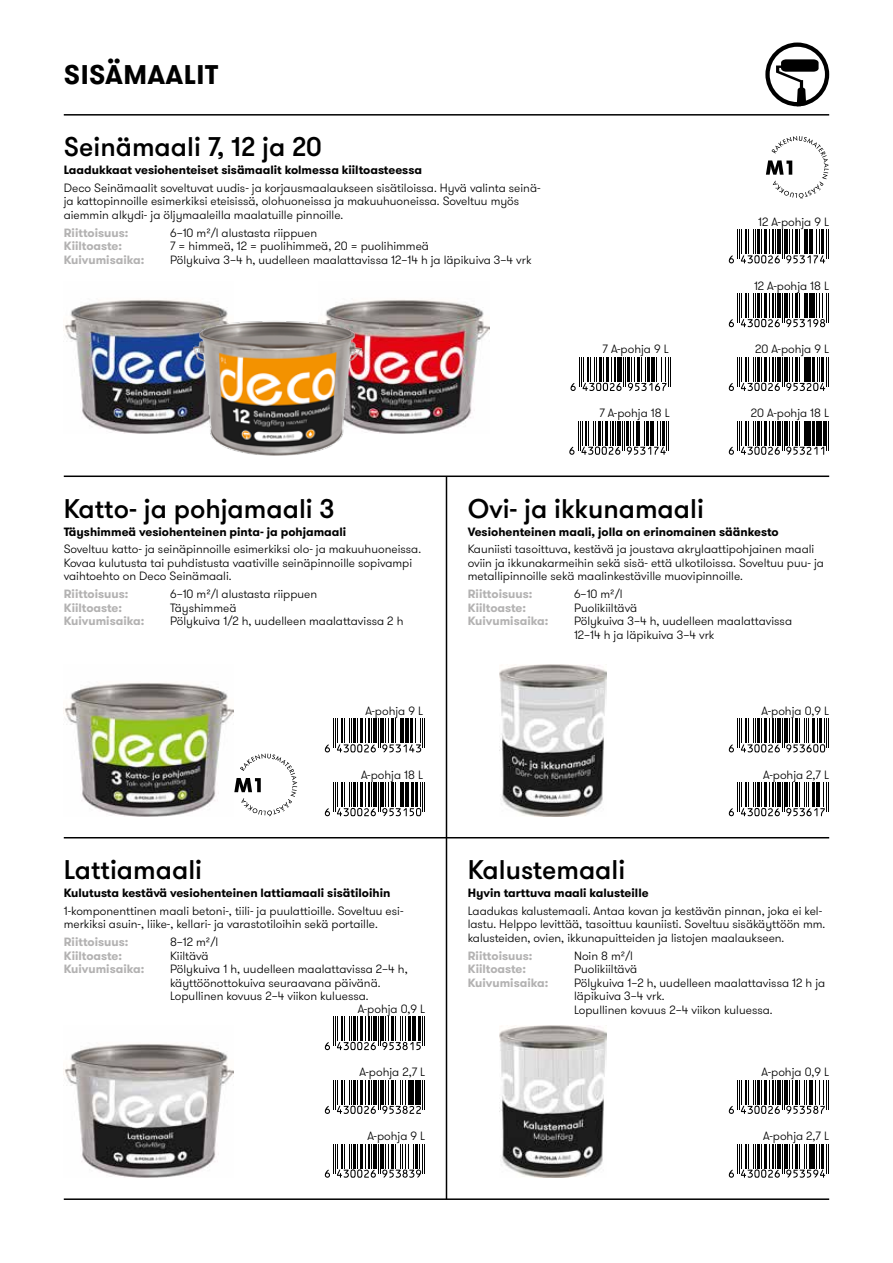
<style>
.page{position:relative;width:893px;height:1263px;background:#fff}
.page>*{position:absolute;margin:0;border:0;box-sizing:border-box;transform-origin:0 0}
.t1{font:500 27px "GT Walsheim";color:#000}
.t2{font:700 27px "GT Walsheim";letter-spacing:.015em;color:#000}
.t3{font:300 12px/13.5px "GT Walsheim";color:#000}
.t4{font:700 12px "GT Walsheim";color:#000}
.t5{font:700 12px "GT Walsheim";color:#b3b2b2}
</style>
<div class="page">
<img style="left:500px;top:1026px;width:106px;height:152px">
<svg style="left:325px;top:808px;width:5px;height:8px"></svg>
<hr style="left:333px;top:782px;width:1px;height:30px;background:#000">
<hr style="left:335px;top:782px;width:1px;height:30px;background:#000">
<svg style="left:337px;top:782px;width:39px;height:34px"></svg>
<hr style="left:373px;top:782px;width:4px;height:25px;background:#000">
<hr style="left:378px;top:782px;width:1px;height:30px;background:#000">
<hr style="left:380px;top:782px;width:1px;height:30px;background:#000">
<hr style="left:381px;top:782px;width:3px;height:25px;background:#000">
<svg style="left:382px;top:782px;width:39px;height:34px"></svg>
<hr style="left:422px;top:782px;width:1px;height:30px;background:#000">
<hr style="left:424px;top:782px;width:1px;height:30px;background:#000">
<svg style="left:569px;top:421px;width:100px;height:34px"></svg>
<svg style="left:729px;top:319px;width:5px;height:8px"></svg>
<hr style="left:737px;top:293px;width:1px;height:30px;background:#000">
<hr style="left:739px;top:293px;width:1px;height:30px;background:#000">
<svg style="left:741px;top:293px;width:39px;height:34px"></svg>
<hr style="left:777px;top:293px;width:4px;height:25px;background:#000">
<hr style="left:782px;top:293px;width:1px;height:30px;background:#000">
<hr style="left:783px;top:293px;width:1px;height:30px;background:#000">
<hr style="left:785px;top:293px;width:3px;height:25px;background:#000">
<svg style="left:786px;top:293px;width:39px;height:34px"></svg>
<hr style="left:826px;top:293px;width:1px;height:30px;background:#000">
<hr style="left:828px;top:293px;width:1px;height:30px;background:#000">
<svg style="left:729px;top:421px;width:100px;height:34px"></svg>
<svg style="left:325px;top:719px;width:100px;height:33px"></svg>
<svg style="left:570px;top:357px;width:101px;height:34px"></svg>
<svg style="left:729px;top:230px;width:100px;height:33px"></svg>
<svg style="left:729px;top:357px;width:100px;height:34px"></svg>
<img style="left:65px;top:683px;width:169px;height:133px">
<img style="left:65px;top:1044px;width:169px;height:134px">
<img style="left:500px;top:664px;width:106px;height:152px">
<img style="left:65px;top:300px;width:135px;height:134px">
<hr style="left:64px;top:114px;width:765px;height:2px;background:#000">
<hr style="left:64px;top:837px;width:765px;height:1px;background:#000">
<hr style="left:64px;top:475px;width:765px;height:2px;background:#000">
<hr style="left:64px;top:1198px;width:765px;height:2px;background:#000">
<svg style="left:776px;top:59px;width:43px;height:47px"></svg>
<div style="left:765px;top:43px;width:64px;height:63px;border:4px solid #000;border-radius:50%"></div>
<svg style="left:234px;top:754px;width:63px;height:62px"></svg>
<hr style="left:446px;top:477px;width:1px;height:722px;background:#000">
<svg style="left:729px;top:808px;width:5px;height:8px"></svg>
<hr style="left:737px;top:782px;width:1px;height:30px;background:#000">
<hr style="left:739px;top:782px;width:1px;height:30px;background:#000">
<svg style="left:741px;top:782px;width:39px;height:34px"></svg>
<hr style="left:777px;top:782px;width:4px;height:25px;background:#000">
<hr style="left:782px;top:782px;width:1px;height:30px;background:#000">
<hr style="left:783px;top:782px;width:1px;height:30px;background:#000">
<hr style="left:785px;top:782px;width:3px;height:25px;background:#000">
<svg style="left:786px;top:782px;width:39px;height:34px"></svg>
<hr style="left:826px;top:782px;width:1px;height:30px;background:#000">
<hr style="left:828px;top:782px;width:1px;height:30px;background:#000">
<svg style="left:729px;top:1144px;width:100px;height:34px"></svg>
<svg style="left:729px;top:719px;width:100px;height:33px"></svg>
<svg style="left:729px;top:1080px;width:100px;height:34px"></svg>
<svg style="left:325px;top:1144px;width:100px;height:34px"></svg>
<svg style="left:325px;top:1080px;width:100px;height:34px"></svg>
<svg style="left:325px;top:1016px;width:100px;height:34px"></svg>
<svg style="left:766px;top:136px;width:63px;height:63px"></svg>
<img style="left:351px;top:300px;width:138px;height:134px">
<img style="left:191px;top:303px;width:170px;height:152px">
<h1 class="t2" style="left:64px;top:57px;width:156px">Sisämaalit</h1>
<h1 class="t1" style="left:64px;top:130px;width:260px">Seinämaali 7, 12 ja 20</h1>
<p class="t4" style="left:64px;top:162px;width:360px">Laadukkaat vesiohenteiset sisämaalit kolmessa kiiltoasteessa</p>
<p class="t3" style="left:64px;top:181px;width:478px">Deco Seinämaalit soveltuvat uudis- ja korjausmaalaukseen sisätiloissa. Hyvä valinta seinä&shy;ja kattopinnoille esimerkiksi eteisissä, olohuoneissa ja makuuhuoneissa. Soveltuu myös aiemmin alkydi- ja öljymaaleilla maalatuille pinnoille.</p>
<p class="t5" style="left:64px;top:225px;width:66px">Riittoisuus:</p>
<p class="t3" style="left:170px;top:226px;width:149px">6–10 m²/l alustasta riippuen</p>
<p class="t5" style="left:64px;top:238px;width:60px">Kiiltoaste:</p>
<p class="t3" style="left:170px;top:239px;width:260px">7 = himmeä, 12 = puolihimmeä, 20 = puolihimmeä</p>
<p class="t5" style="left:64px;top:252px;width:82px">Kuivumisaika:</p>
<p class="t3" style="left:170px;top:253px;width:363px">Pölykuiva 3–4 h, uudelleen maalattavissa 12–14 h ja läpikuiva 3–4 vrk</p>
<p class="t3" style="left:602px;top:343px;width:68px">7 A-pohja 9 L</p>
<p class="t3" style="left:599px;top:407px;width:72px">7 A-pohja 18 L</p>
<p class="t3" style="left:758px;top:215px;width:72px">12 A-pohja 9 L</p>
<p class="t3" style="left:754px;top:279px;width:77px">12 A-pohja 18 L</p>
<p class="t3" style="left:755px;top:343px;width:76px">20 A-pohja 9 L</p>
<p class="t3" style="left:751px;top:407px;width:80px">20 A-pohja 18 L</p>
<h1 class="t1" style="left:64px;top:491px;width:273px">Katto- ja pohjamaali 3</h1>
<p class="t4" style="left:64px;top:523px;width:284px">Täyshimmeä vesiohenteinen pinta- ja pohjamaali</p>
<p class="t3" style="left:64px;top:543px;width:359px">Soveltuu katto- ja seinäpinnoille esimerkiksi olo- ja makuuhuoneissa.<br>Kovaa kulutusta tai puhdistusta vaativille seinäpinnoille sopivampi vaihtoehto on Deco Seinämaali.</p>
<p class="t5" style="left:64px;top:586px;width:66px">Riittoisuus:</p>
<p class="t3" style="left:170px;top:587px;width:149px">6–10 m²/l alustasta riippuen</p>
<p class="t5" style="left:64px;top:599px;width:60px">Kiiltoaste:</p>
<p class="t3" style="left:170px;top:601px;width:68px">Täyshimmeä</p>
<p class="t5" style="left:64px;top:613px;width:82px">Kuivumisaika:</p>
<p class="t3" style="left:170px;top:614px;width:235px">Pölykuiva 1/2 h, uudelleen maalattavissa 2 h</p>
<h1 class="t1" style="left:468px;top:491px;width:238px">Ovi- ja ikkunamaali</h1>
<p class="t4" style="left:468px;top:523px;width:312px">Vesiohenteinen maali, jolla on erinomainen säänkesto</p>
<p class="t3" style="left:468px;top:543px;width:358px">Kauniisti tasoittuva, kestävä ja joustava akrylaattipohjainen maali oviin ja ikkunakarmeihin sekä sisä- että ulkotiloissa. Soveltuu puu- ja metallipinnoille sekä maalinkestäville muovipinnoille.</p>
<p class="t5" style="left:468px;top:586px;width:66px">Riittoisuus:</p>
<p class="t3" style="left:574px;top:587px;width:50px">6–10 m²/l</p>
<p class="t5" style="left:468px;top:599px;width:60px">Kiiltoaste:</p>
<p class="t3" style="left:574px;top:601px;width:65px">Puolikiiltävä</p>
<p class="t5" style="left:468px;top:613px;width:82px">Kuivumisaika:</p>
<p class="t3" style="left:574px;top:614px;width:220px">Pölykuiva 3–4 h, uudelleen maalattavissa<br>12–14 h ja läpikuiva 3–4 vrk</p>
<p class="t3" style="left:365px;top:704px;width:59px">A-pohja 9 L</p>
<p class="t3" style="left:762px;top:704px;width:69px">A-pohja 0,9 L</p>
<p class="t3" style="left:361px;top:768px;width:63px">A-pohja 18 L</p>
<p class="t3" style="left:763px;top:768px;width:67px">A-pohja 2,7 L</p>
<h1 class="t1" style="left:64px;top:853px;width:140px">Lattiamaali</h1>
<p class="t4" style="left:64px;top:885px;width:328px">Kulutusta kestävä vesiohenteinen lattiamaali sisätiloihin</p>
<p class="t3" style="left:64px;top:904px;width:341px">1-komponenttinen maali betoni-, tiili- ja puulattioille. Soveltuu esi&shy;merkiksi asuin-, liike-, kellari- ja varastotiloihin sekä portaille.</p>
<p class="t5" style="left:64px;top:934px;width:66px">Riittoisuus:</p>
<p class="t3" style="left:170px;top:935px;width:50px">8–12 m²/l</p>
<p class="t5" style="left:64px;top:947px;width:60px">Kiiltoaste:</p>
<p class="t3" style="left:170px;top:949px;width:40px">Kiiltävä</p>
<p class="t5" style="left:64px;top:961px;width:82px">Kuivumisaika:</p>
<p class="t3" style="left:170px;top:962px;width:239px">Pölykuiva 1 h, uudelleen maalattavissa 2–4 h, käyttöönottokuiva seuraavana päivänä.<br>Lopullinen kovuus 2–4 viikon kuluessa.</p>
<p class="t3" style="left:358px;top:1002px;width:69px">A-pohja 0,9 L</p>
<h1 class="t1" style="left:468px;top:853px;width:159px">Kalustemaali</h1>
<p class="t4" style="left:468px;top:885px;width:182px">Hyvin tarttuva maali kalusteille</p>
<p class="t3" style="left:468px;top:904px;width:359px">Laadukas kalustemaali. Antaa kovan ja kestävän pinnan, joka ei kel&shy;lastu. Helppo levittää, tasoittuu kauniisti. Soveltuu sisäkäyttöön mm. kalusteiden, ovien, ikkunapuitteiden ja listojen maalaukseen.</p>
<p class="t5" style="left:468px;top:947px;width:66px">Riittoisuus:</p>
<p class="t3" style="left:574px;top:949px;width:60px">Noin 8 m²/l</p>
<p class="t5" style="left:468px;top:961px;width:60px">Kiiltoaste:</p>
<p class="t3" style="left:574px;top:962px;width:65px">Puolikiiltävä</p>
<p class="t5" style="left:468px;top:974px;width:82px">Kuivumisaika:</p>
<p class="t3" style="left:574px;top:976px;width:253px">Pölykuiva 1–2 h, uudelleen maalattavissa 12 h ja läpikuiva 3–4 vrk.<br>Lopullinen kovuus 2–4 viikon kuluessa.</p>
<p class="t3" style="left:359px;top:1066px;width:67px">A-pohja 2,7 L</p>
<p class="t3" style="left:762px;top:1066px;width:69px">A-pohja 0,9 L</p>
<p class="t3" style="left:367px;top:1129px;width:59px">A-pohja 9 L</p>
<p class="t3" style="left:763px;top:1129px;width:67px">A-pohja 2,7 L</p>
</div>
